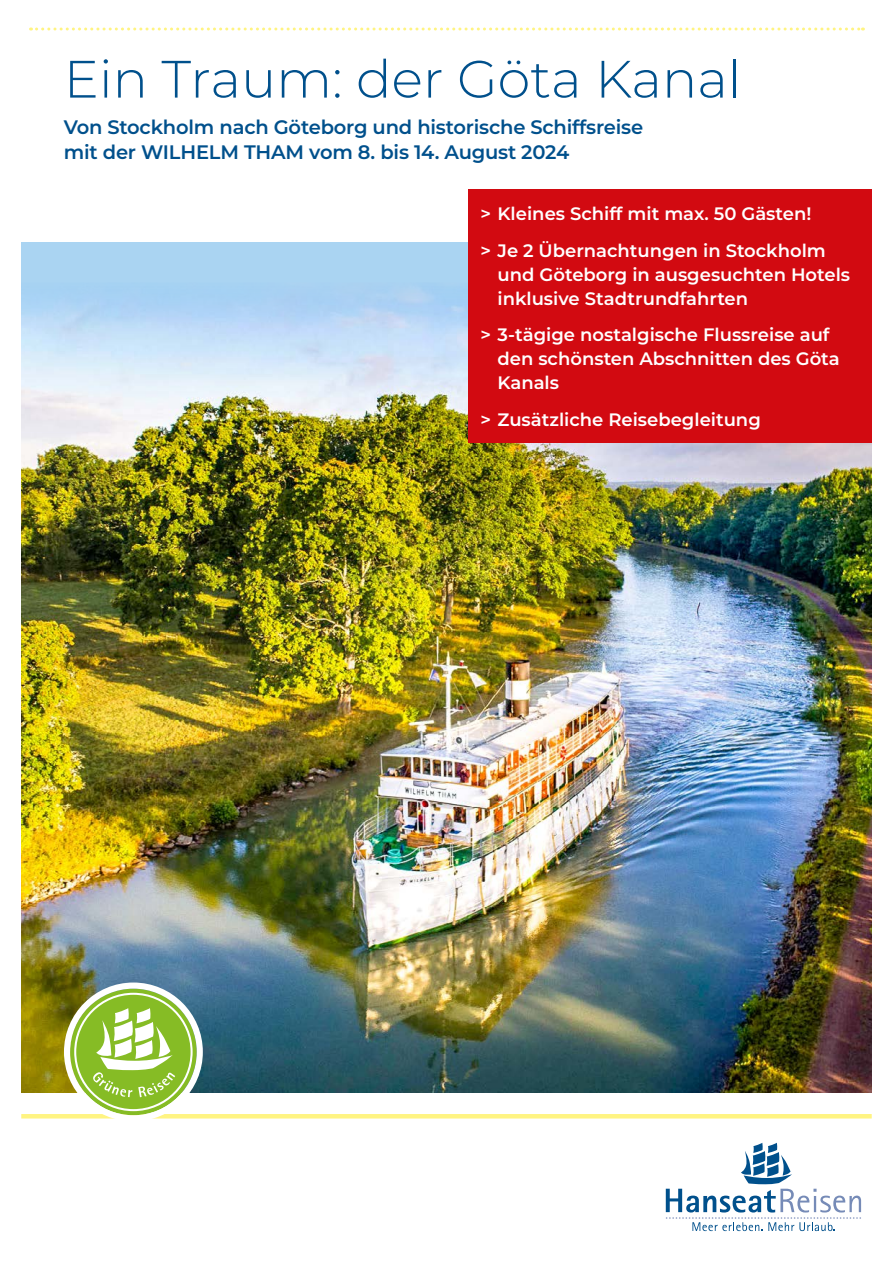
<style>
.page{position:relative;width:893px;height:1263px;background:#fff}
.page>*{position:absolute;margin:0;border:0;box-sizing:border-box;transform-origin:0 0}
.t1{font:300 52.5px "Montserrat";color:#00508c}
.t2{font:600 19.5px/25.5px "Montserrat";letter-spacing:-.01em;color:#00508c}
.t3{font:600 18px/24px "Montserrat";color:#fff}
</style>
<div class="page">
<svg style="left:31px;top:28px;width:832px;height:3px"></svg>
<hr style="left:21px;top:1114px;width:851px;height:4px;background:#fff482">
<svg style="left:666px;top:1143px;width:195px;height:88px"></svg>
<div style="left:21px;top:242px;width:851px;height:851px;background:#aad4f2"></div>
<img style="left:21px;top:293px;width:851px;height:800px">
<div style="left:468px;top:190px;width:404px;height:253px;background:#d20a11"></div>
<svg style="left:70px;top:989px;width:127px;height:126px;fill:#86bc25"></svg>
<div style="left:64px;top:982px;width:139px;height:139px;border:6px solid #fff;border-radius:50%"></div>
<div style="left:74px;top:993px;width:119px;height:118px;border:2px solid #fff;border-radius:50%"></div>
<svg style="left:93px;top:1008px;width:82px;height:89px"></svg>
<h1 class="t1" style="left:64px;top:43px;width:679px">Ein Traum: der Göta Kanal</h1>
<p class="t2" style="left:64px;top:113px;width:581px">Von Stockholm nach Göteborg und historische Schiffsreise mit der WILHELM THAM vom 8. bis 14. August 2024</p>
<p class="t3" style="left:480px;top:194px;width:347px;line-height:36.8px">&gt; Kleines Schiff mit max. 50 Gästen! &gt; Je 2 Übernachtungen in Stockholm</p>
<p class="t3" style="left:497px;top:261px;width:354px">und Göteborg in ausgesuchten Hotels inklusive Stadtrundfahrten</p>
<p class="t3" style="left:497px;top:322px;width:344px;text-indent:-17px">&gt; 3-tägige nostalgische Flussreise auf den schönsten Abschnitten des Göta<br>Kanals</p>
<p class="t3" style="left:480px;top:407px;width:282px">&gt; Zusätzliche Reisebegleitung</p>
</div>
